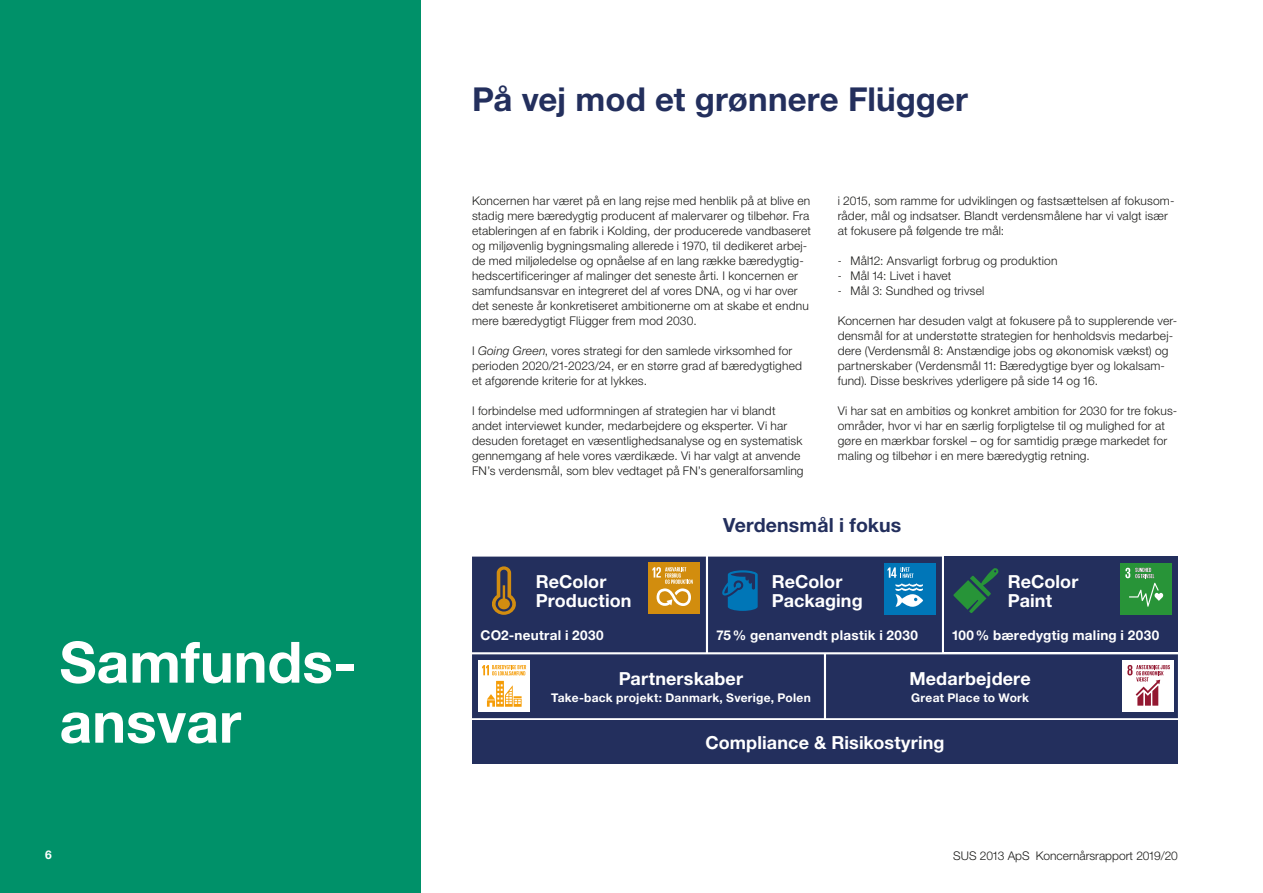
<style>
.page{position:relative;width:1263px;height:893px;background:#fff}
.page>*{position:absolute;margin:0;border:0;box-sizing:border-box;transform-origin:0 0}
.t1{font:700 57px/60px "Flugger";color:#fff}
.t2{font:700 33px "Flugger";letter-spacing:.005em;color:#232f5d}
.t3{font:700 19.5px "Flugger";letter-spacing:.005em;color:#232f5d}
.t4{font:700 18px/19.5px "Flugger";letter-spacing:.005em;color:#fff}
.t5{font:700 13.5px "Flugger";letter-spacing:.02em;color:#fff}
.t6{font:300 12px/15px "Flugger";letter-spacing:.015em;color:#1d1d1b}
.t7{font:700 12px "Flugger";letter-spacing:.02em;color:#fff}
.s1{font-style:italic}
.s2{font-stretch:condensed}
</style>
<div class="page">
<div style="left:0;top:0;width:421px;height:893px;background:#009169"></div>
<svg style="left:472px;top:557px;width:706px;height:161px;background:#364466"></svg>
<div style="left:472px;top:720px;width:706px;height:44px;background:#232f5d"></div>
<h2 class="t2" style="left:472px;top:79px;width:497px">På vej mod et grønnere Flügger</h2>
<p class="t6" style="left:472px;top:193px;width:340px">Koncernen har været på en lang rejse med henblik på at blive en stadig mere bæredygtig producent af malervarer og tilbehør. Fra etableringen af en fabrik i Kolding, der producerede vandbaseret og miljøvenlig bygningsmaling allerede i 1970, til dedikeret arbej&shy;de med miljøledelse og opnåelse af en lang række bæredygtig&shy;hedscertificeringer af malinger det seneste årti. I koncernen er samfundsansvar en integreret del af vores DNA, og vi har over det seneste år konkretiseret ambitionerne om at skabe et endnu mere bæredygtigt Flügger frem mod 2030.</p>
<p class="t6" style="left:472px;top:343px;width:331px">I <span class="s1">Going Green</span>, vores strategi for den samlede virksomhed for perioden 2020/21-2023/24, er en større grad af bæredygtighed et afgørende kriterie for at lykkes.</p>
<p class="t6" style="left:472px;top:403px;width:333px">I forbindelse med udformningen af strategien har vi blandt andet interviewet kunder, medarbejdere og eksperter. Vi har desuden foretaget en væsentlighedsanalyse og en systematisk gennemgang af hele vores værdikæde. Vi har valgt at anvende FN’s verdensmål, som blev vedtaget på FN’s generalforsamling</p>
<p class="t6" style="left:838px;top:193px;width:338px">i 2015, som ramme for udviklingen og fastsættelsen af fokusom&shy;råder, mål og indsatser. Blandt verdensmålene har vi valgt især at fokusere på følgende tre mål:</p>
<p class="t6" style="left:838px;top:253px;width:221px"><span class="s2">-</span> Mål12: Ansvarligt forbrug og produktion</p>
<p class="t6" style="left:838px;top:268px;width:115px"><span class="s2">-</span> Mål 14: Livet i havet</p>
<p class="t6" style="left:838px;top:283px;width:148px"><span class="s2">-</span> Mål 3: Sundhed og trivsel</p>
<p class="t6" style="left:838px;top:313px;width:341px">Koncernen har desuden valgt at fokusere på to supplerende ver&shy;densmål for at understøtte strategien for henholdsvis medarbej&shy;dere (Verdensmål 8: Anstændige jobs og økonomisk vækst) og partnerskaber (Verdensmål 11: Bæredygtige byer og lokalsam&shy;fund). Disse beskrives yderligere på side 14 og 16.</p>
<p class="t6" style="left:838px;top:403px;width:341px">Vi har sat en ambitiøs og konkret ambition for 2030 for tre fokus&shy;områder, hvor vi har en særlig forpligtelse til og mulighed for at gøre en mærkbar forskel – og for samtidig præge markedet for maling og tilbehør i en mere bæredygtig retning.</p>
<h1 class="t1" style="left:60px;top:631px;width:298px">Samfunds&shy;ansvar</h1>
<h3 class="t3" style="left:723px;top:513px;width:180px">Verdensmål i fokus</h3>
<h3 class="t4" style="left:536px;top:571px;width:97px">ReColor<br>Production</h3>
<p class="t5" style="left:480px;top:626px;width:125px">CO2-neutral i 2030</p>
<h3 class="t4" style="left:619px;top:668px;width:126px">Partnerskaber</h3>
<p class="t7" style="left:551px;top:690px;width:261px">Take-back projekt: Danmark, Sverige, Polen</p>
<h3 class="t4" style="left:772px;top:571px;width:92px">ReColor<br>Packaging</h3>
<p class="t5" style="left:716px;top:626px;width:203px">75% genanvendt plastik i 2030</p>
<h3 class="t4" style="left:1008px;top:571px;width:72px">ReColor<br>Paint</h3>
<p class="t5" style="left:952px;top:626px;width:208px">100% bæredygtig maling i 2030</p>
<h3 class="t4" style="left:909px;top:668px;width:123px">Medarbejdere</h3>
<p class="t7" style="left:911px;top:690px;width:119px">Great Place to Work</p>
<h3 class="t4" style="left:705px;top:732px;width:241px">Compliance &amp; Risikostyring</h3>
<p class="t7" style="left:45px;top:847px;width:8px">6</p>
<p class="t6" style="left:953px;top:848px;width:226px">SUS 2013 ApS Koncernårsrapport 2019/20</p>
</div>
